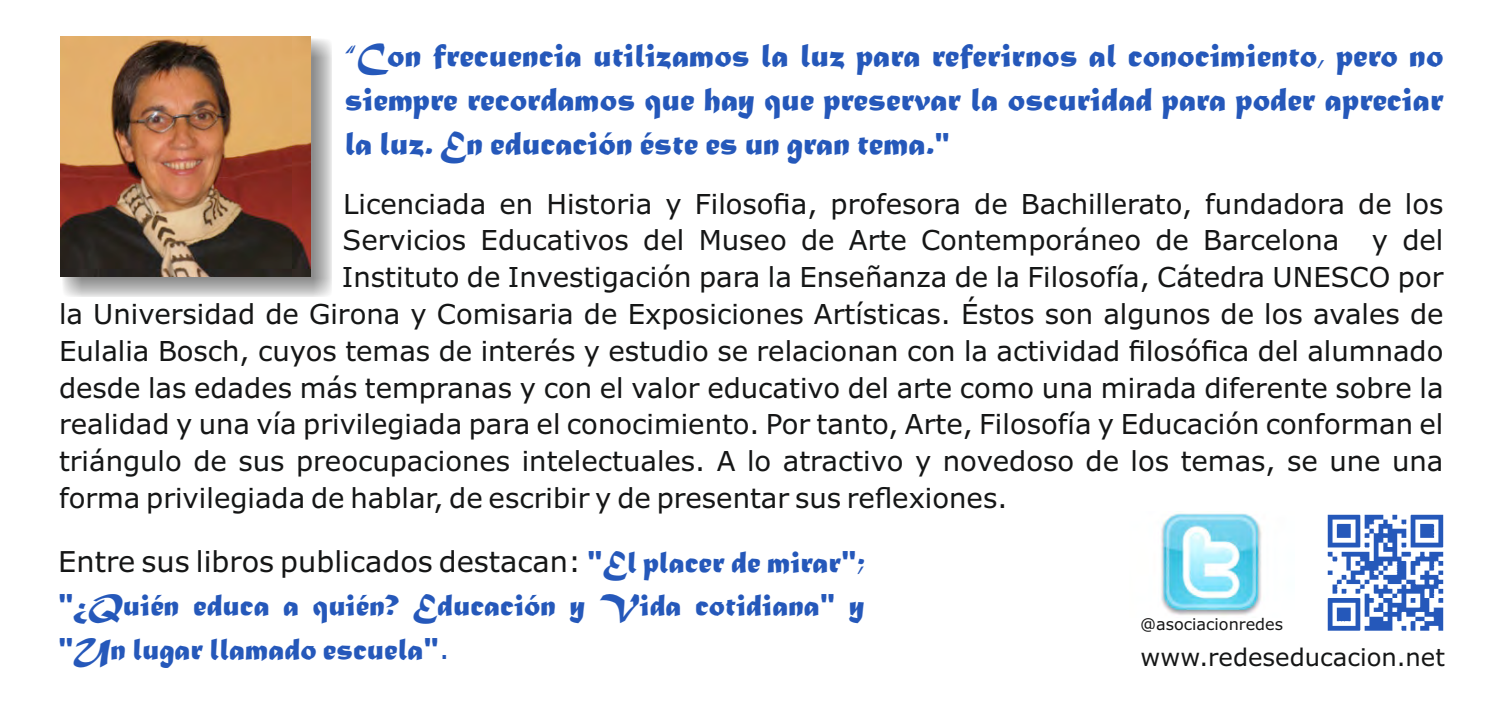
<style>
.page{position:relative;width:1489px;height:709px;background:#fff}
.page>*{position:absolute;margin:0;border:0;box-sizing:border-box;transform-origin:0 0}
.t1{font:35px/43.8px "Matura MT Script Capitals";color:#2558ba;text-align:justify}
.t2{font:32.5px/44.2px "Matura MT Script Capitals";color:#2558ba}
.t3{font:28.75px "Verdana";color:#151616}
.t4{font:27.5px "Verdana";color:#151616}
.t5{font:24.25px "Verdana";color:#151616}
.t6{font:16px "Verdana";color:#151616}
.s1{font-size:32.5px}
.s2{font-family:"Matura MT Script Capitals";font-size:32.5px;color:#2558ba}
.s3{font-family:"Verdana";font-size:28.75px}
</style>
<div class="page">
<div style="left:62px;top:38px;width:269px;height:258px;background:#151616;opacity:.49"></div>
<img style="left:60px;top:37px;width:250px;height:239px">
<img style="left:1327px;top:514px;width:117px;height:117px">
<img style="left:1161px;top:513px;width:101px;height:103px">
<p class="t1" style="left:345px;top:38px;width:1100px"><span class="s1">“</span>Con frecuencia utilizamos la luz para referirnos al conocimiento, pero no siempre recordamos que hay que preservar la oscuridad para poder apreciar la luz. En educación éste es un gran tema.<span class="s1">"</span></p>
<p class="t4" style="left:343px;top:192px;width:1101px">Licenciada en Historia y Filosofia, profesora de Bachillerato, fundadora de los</p>
<p class="t4" style="left:342px;top:229px;width:1102px">Servicios Educativos del Museo de Arte Contemporáneo de Barcelona y del</p>
<p class="t4" style="left:342px;top:266px;width:1102px">Instituto de Investigación para la Enseñanza de la Filosofía, Cátedra UNESCO por</p>
<p class="t4" style="left:59px;top:303px;width:1385px">la Universidad de Girona y Comisaria de Exposiciones Artísticas. Éstos son algunos de los avales de</p>
<p class="t4" style="left:59px;top:340px;width:1385px">Eulalia Bosch, cuyos temas de interés y estudio se relacionan con la actividad filosófica del alumnado</p>
<p class="t4" style="left:59px;top:376px;width:1385px">desde las edades más tempranas y con el valor educativo del arte como una mirada diferente sobre la</p>
<p class="t4" style="left:59px;top:413px;width:1385px">realidad y una vía privilegiada para el conocimiento. Por tanto, Arte, Filosofía y Educación conforman el</p>
<p class="t4" style="left:59px;top:450px;width:1385px">triángulo de sus preocupaciones intelectuales. A lo atractivo y novedoso de los temas, se une una</p>
<p class="t4" style="left:59px;top:487px;width:949px">forma privilegiada de hablar, de escribir y de presentar sus reflexiones.</p>
<p class="t3" style="left:58px;top:549px;width:808px">Entre sus libros publicados destacan: <span class="s2">"El placer de mirar";</span></p>
<p class="t2" style="left:58px;top:587px;width:808px">"¿Quién educa a quién? Educación y Vida cotidiana" y "Un lugar llamado escuela"<span class="s3">.</span></p>
<p class="t6" style="left:1139px;top:618px;width:144px">@asociacionredes</p>
<p class="t5" style="left:1140px;top:647px;width:306px">www.redeseducacion.net</p>
</div>
